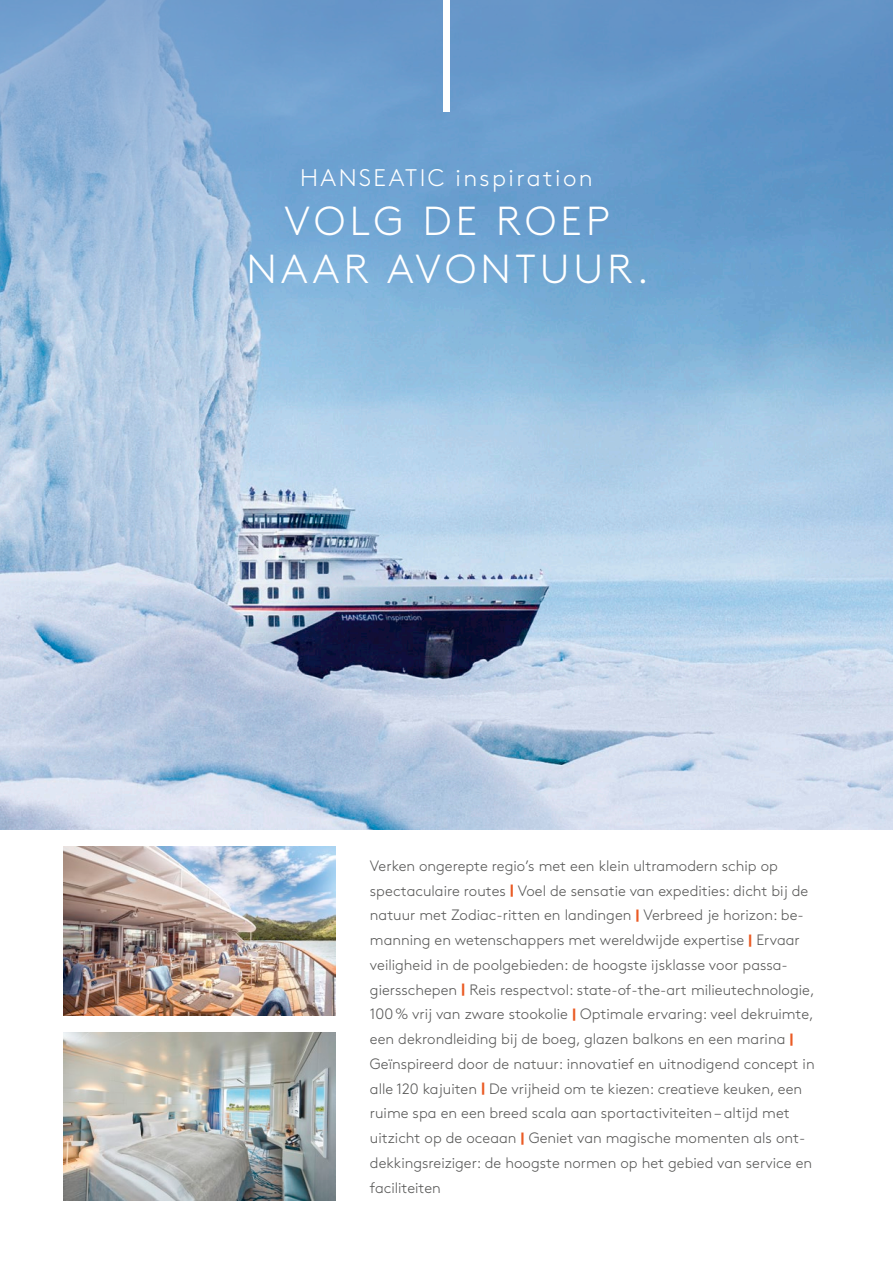
<style>
.page{position:relative;width:893px;height:1263px;background:#fff}
.page>*{position:absolute;margin:0;border:0;box-sizing:border-box;transform-origin:0 0}
.t1{font:300 40.5px/48.6px "Brown Pro";letter-spacing:.11em;color:#fff;text-align:center}
.t2{font:300 24px "Brown Pro";letter-spacing:.1em;color:#fff}
.t3{font:300 15px/24.8px "Brown Pro";color:#565655}
.s1{font-weight:700;font-size:13.5px;color:#ea5a23}
</style>
<div class="page">
<img style="left:0;top:392px;width:893px;height:437px">
<svg style="left:0;top:0;width:893px;height:392px;background:#7ba9d3"></svg>
<div style="left:443px;top:0;width:7px;height:112px;background:#fff"></div>
<img style="left:64px;top:846px;width:272px;height:169px">
<img style="left:64px;top:1032px;width:272px;height:169px">
<h2 class="t2" style="left:300px;top:160px;width:294px">HANSEATIC inspiration</h2>
<h1 class="t1" style="left:246px;top:194px;width:404px">VOLG DE ROEP<br>NAAR AVONTUUR.</h1>
<p class="t3" style="left:370px;top:852px;width:446px">Verken ongerepte regio’s met een klein ultramodern schip op spectaculaire routes <span class="s1">|</span> Voel de sensatie van expedities: dicht bij de natuur met Zodiac-ritten en landingen <span class="s1">|</span> Verbreed je horizon: be&shy;manning en wetenschappers met wereldwijde expertise <span class="s1">|</span> Ervaar veiligheid in de poolgebieden: de hoogste ijsklasse voor passa&shy;giersschepen <span class="s1">|</span> Reis respectvol: state-of-the-art milieutechnologie, 100% vrij van zware stookolie <span class="s1">|</span> Optimale ervaring: veel dekruimte, een dekrondleiding bij de boeg, glazen balkons en een marina <span class="s1">| </span>Geïnspireerd door de natuur: innovatief en uitnodigend concept in alle 120 kajuiten <span class="s1">|</span> De vrijheid om te kiezen: creatieve keuken, een ruime spa en een breed scala aan sportactiviteiten – altijd met uitzicht op de oceaan <span class="s1">|</span> Geniet van magische momenten als ont&shy;dekkingsreiziger: de hoogste normen op het gebied van service en faciliteiten</p>
</div>
